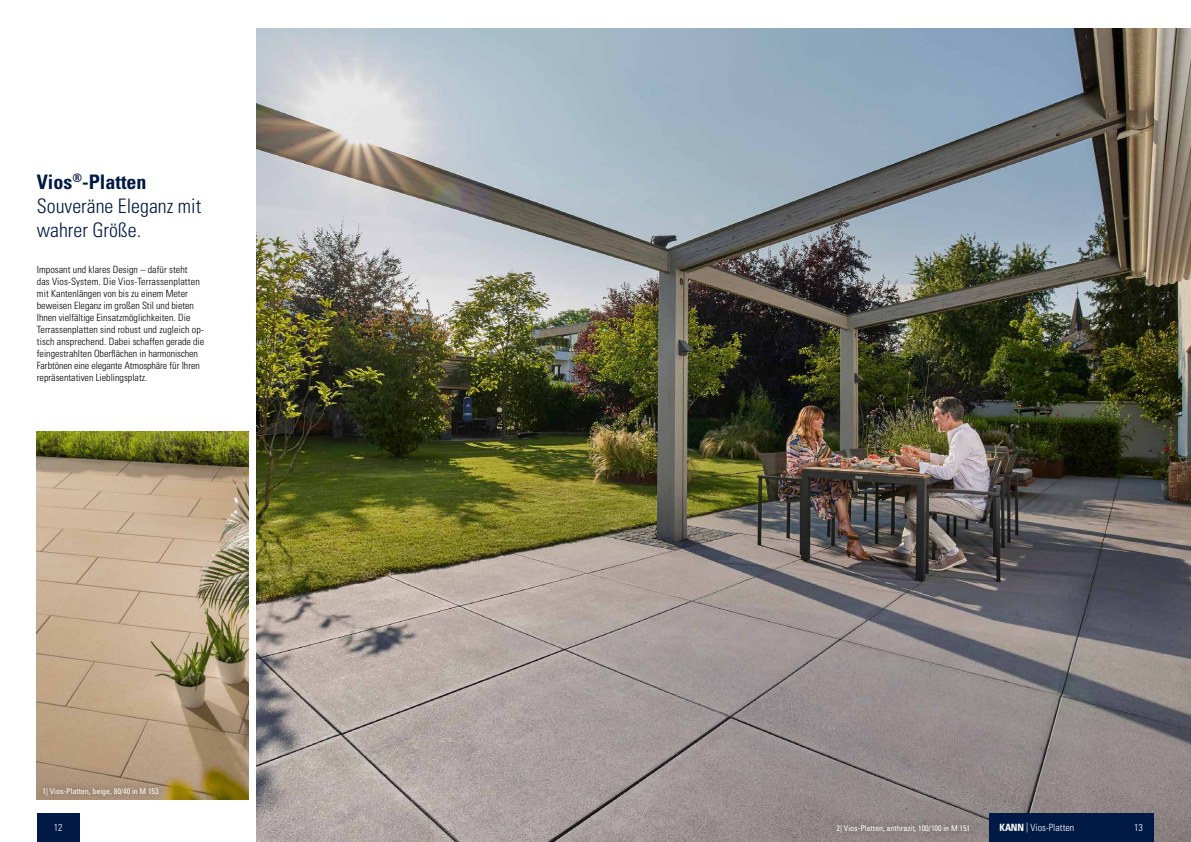
<style>
.page{position:relative;width:1191px;height:842px;background:#fff}
.page>*{position:absolute;margin:0;border:0;box-sizing:border-box;transform-origin:0 0}
.t1{font:300 condensed 20px/24px "Univers LT Std";color:#001a45}
.t2{font:300 condensed 10px/12px "Univers LT Std";color:#000}
.t3{font:300 condensed 10px "Univers LT Std";color:#fff}
.t4{font:condensed 8px "Univers LT Std";color:#fff}
.s1{font-weight:700}
</style>
<div class="page">
<img style="left:257px;top:28px;width:934px;height:814px">
<img style="left:37px;top:432px;width:211px;height:367px">
<div style="left:829px;top:817px;width:147px;height:22px;background:#000;opacity:.45"></div>
<div style="left:36px;top:780px;width:130px;height:22px;background:#000;opacity:.45"></div>
<div style="left:37px;top:813px;width:42px;height:29px;background:#001a45"></div>
<div style="left:989px;top:814px;width:165px;height:28px;background:#001a45"></div>
<h1 class="t1" style="left:37px;top:169px;width:166px"><span class="s1">Vios</span><sup>®</sup><span class="s1">-Platten<br></span>Souveräne Eleganz mit wahrer Größe.</h1>
<p class="t2" style="left:37px;top:263px;width:169px">Imposant und klares Design – dafür steht<br>das Vios-System. Die Vios-Terrassenplatten mit Kantenlängen von bis zu einem Meter beweisen Eleganz im großen Stil und bieten Ihnen vielfältige Einsatzmöglichkeiten. Die Terrassenplatten sind robust und zugleich op&shy;tisch ansprechend. Dabei schaffen gerade die feingestrahlten Oberflächen in harmonischen Farbtönen eine elegante Atmosphäre für Ihren repräsentativen Lieblingsplatz.</p>
<p class="t4" style="left:43px;top:786px;width:118px">1| Vios-Platten, beige, 80/40 in M 153</p>
<p class="t3" style="left:54px;top:821px;width:10px">12</p>
<p class="t3" style="left:999px;top:821px;width:76px"><span class="s1">KANN</span> | Vios-Platten</p>
<p class="t3" style="left:1134px;top:821px;width:10px">13</p>
<p class="t4" style="left:836px;top:823px;width:135px">2| Vios-Platten, anthrazit, 100/100 in M 151</p>
</div>
